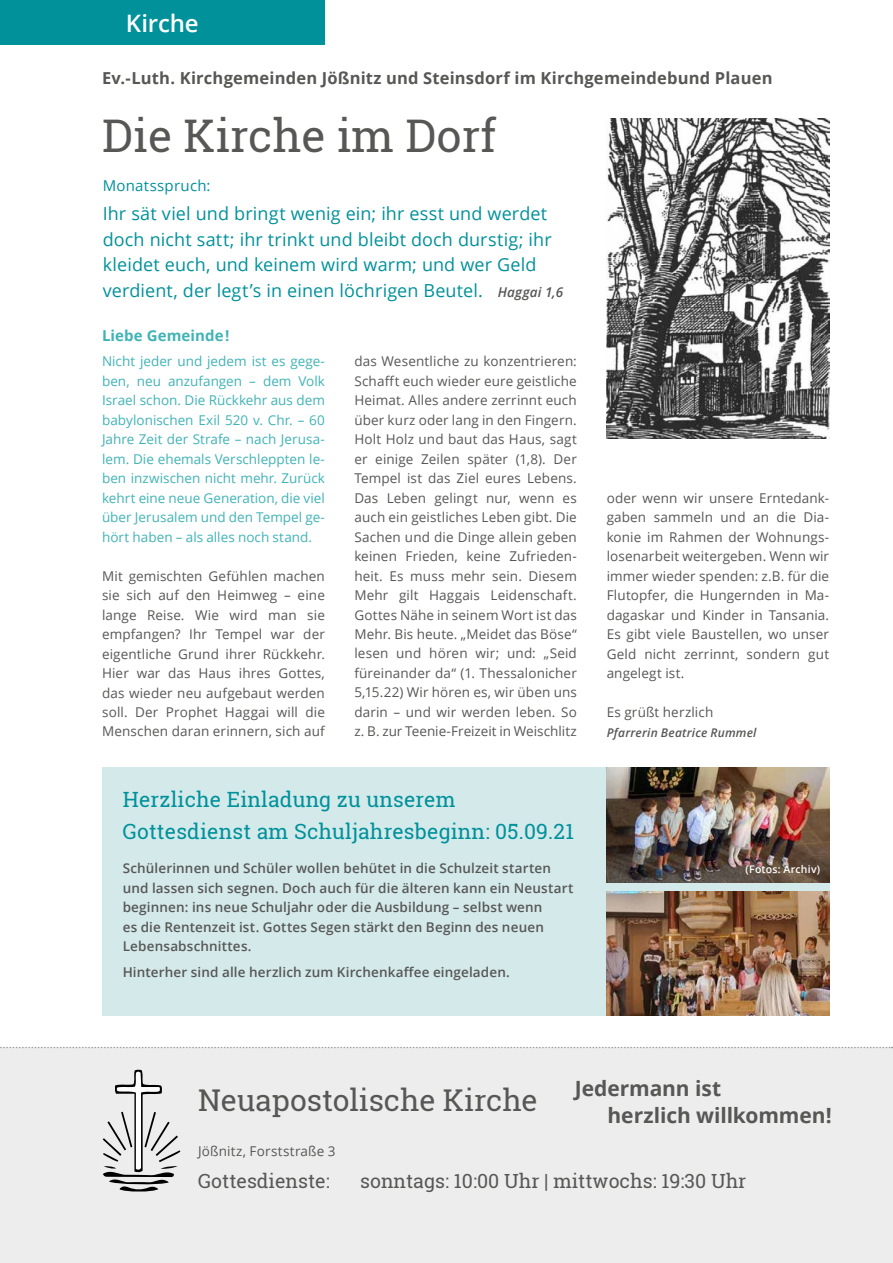
<style>
.page{position:relative;width:893px;height:1263px;background:#fff}
.page>*{position:absolute;margin:0;border:0;box-sizing:border-box;transform-origin:0 0}
.t1{font:45px "Roboto Slab";color:#575756}
.t2{font:30px "Roboto Slab";color:#575756}
.t3{font:600 24px "Open Sans";letter-spacing:-.005em;color:#fff}
.t4{font:21px/31.5px "Roboto Slab";letter-spacing:.01em;color:#00919b}
.t5{font:700 21px/27px "Open Sans";letter-spacing:-.005em;color:#575756}
.t6{font:19.5px "Roboto Slab";color:#575756}
.t7{font:18px/25.5px "Open Sans";letter-spacing:.005em;color:#00919b}
.t8{font:700 16.5px "Open Sans";letter-spacing:.01em;color:#575756}
.t9{font:700 15px "Open Sans";letter-spacing:.01em;color:#40b3b7}
.t10{font:15px "Open Sans";letter-spacing:.015em;color:#00919b}
.t11{font:13.5px/19.5px "Open Sans";letter-spacing:.01em;color:#575756;text-align:justify}
.t12{font:600 13.5px/19.5px "Open Sans";letter-spacing:.01em;color:#575756}
.t13{font:13.5px/19.5px "Open Sans";color:#40b3b7;text-align:justify}
.t14{font:italic 600 12px "Open Sans";letter-spacing:.015em;color:#575756}
.t15{font:600 10.5px "Open Sans";letter-spacing:.02em;color:#fff}
.s1{font-weight:600;font-style:italic;font-size:13.5px;color:#575756}
</style>
<div class="page">
<div style="left:0;top:0;width:325px;height:45px;background:#00919b"></div>
<div style="left:0;top:1047px;width:893px;height:216px;background:#ededed"></div>
<svg style="left:103px;top:1069px;width:77px;height:123px"></svg>
<img style="left:607px;top:119px;width:222px;height:319px">
<svg style="left:0;top:1047px;width:892px;height:1px"></svg>
<div style="left:103px;top:768px;width:727px;height:248px;background:#d4e9ea"></div>
<img style="left:607px;top:768px;width:222px;height:115px">
<img style="left:607px;top:892px;width:223px;height:123px">
<h3 class="t3" style="left:126px;top:7px;width:75px">Kirche</h3>
<p class="t8" style="left:102px;top:67px;width:672px">Ev.-Luth. Kirchgemeinden Jößnitz und Steinsdorf im Kirchgemeindebund Plauen</p>
<h1 class="t1" style="left:102px;top:105px;width:396px">Die Kirche im Dorf</h1>
<p class="t10" style="left:103px;top:175px;width:109px">Monatsspruch:</p>
<h3 class="t7" style="left:103px;top:201px;width:462px">Ihr sät viel und bringt wenig ein; ihr esst und werdet doch nicht satt; ihr trinkt und bleibt doch durstig; ihr kleidet euch, und keinem wird warm; und wer Geld verdient, der legt’s in einen löchrigen Beutel. <span class="s1">Haggai 1,6</span></h3>
<p class="t9" style="left:102px;top:324px;width:129px">Liebe Gemeinde!</p>
<p class="t13" style="left:102px;top:351px;width:224px">Nicht jeder und jedem ist es gege&shy;ben, neu anzufangen – dem Volk Israel schon. Die Rückkehr aus dem babylonischen Exil 520 v. Chr. – 60<br>Jahre Zeit der Strafe – nach Jerusa&shy;lem. Die ehemals Verschleppten le&shy;ben inzwischen nicht mehr. Zurück kehrt eine neue Generation, die viel über Jerusalem und den Tempel ge&shy;hört haben – als alles noch stand.</p>
<p class="t11" style="left:102px;top:565px;width:224px">Mit gemischten Gefühlen machen sie sich auf den Heimweg – eine lange Reise. Wie wird man sie empfangen? Ihr Tempel war der eigentliche Grund ihrer Rückkehr.<br>Hier war das Haus ihres Gottes, das wieder neu aufgebaut werden soll. Der Prophet Haggai will die Menschen daran erinnern, sich auf</p>
<p class="t11" style="left:354px;top:351px;width:224px">das Wesentliche zu konzentrieren:<br>Schafft euch wieder eure geistliche Heimat. Alles andere zerrinnt euch über kurz oder lang in den Fingern.<br>Holt Holz und baut das Haus, sagt er einige Zeilen später (1,8). Der Tempel ist das Ziel eures Lebens.<br>Das Leben gelingt nur, wenn es auch ein geistliches Leben gibt. Die Sachen und die Dinge allein geben keinen Frieden, keine Zufrieden&shy;heit. Es muss mehr sein. Diesem Mehr gilt Haggais Leidenschaft.<br>Gottes Nähe in seinem Wort ist das Mehr. Bis heute. „Meidet das Böse“ lesen und hören wir; und: „Seid füreinander da“ (1. Thessalonicher 5,15.22) Wir hören es, wir üben uns darin – und wir werden leben. So z. B. zur Teenie-Freizeit in Weischlitz</p>
<h3 class="t4" style="left:123px;top:784px;width:453px">Herzliche Einladung zu unserem<br>Gottesdienst am Schuljahresbeginn: 05.09.21</h3>
<p class="t12" style="left:123px;top:858px;width:452px">Schülerinnen und Schüler wollen behütet in die Schulzeit starten und lassen sich segnen. Doch auch für die älteren kann ein Neustart beginnen: ins neue Schuljahr oder die Ausbildung – selbst wenn<br>es die Rentenzeit ist. Gottes Segen stärkt den Beginn des neuen Lebensabschnittes.</p>
<p class="t12" style="left:123px;top:962px;width:389px">Hinterher sind alle herzlich zum Kirchenkaffee eingeladen.</p>
<p class="t11" style="left:607px;top:488px;width:224px">oder wenn wir unsere Erntedank&shy;gaben sammeln und an die Dia&shy;konie im Rahmen der Wohnungs&shy;losenarbeit weitergeben. Wenn wir immer wieder spenden: z.B. für die Flutopfer, die Hungernden in Ma&shy;dagaskar und Kinder in Tansania.<br>Es gibt viele Baustellen, wo unser Geld nicht zerrinnt, sondern gut angelegt ist.</p>
<p class="t11" style="left:607px;top:702px;width:108px">Es grüßt herzlich</p>
<p class="t14" style="left:607px;top:724px;width:151px">Pfarrerin Beatrice Rummel</p>
<p class="t15" style="left:746px;top:862px;width:76px">(Fotos: Archiv)</p>
<h2 class="t2" style="left:198px;top:1080px;width:341px">Neuapostolische Kirche</h2>
<h3 class="t5" style="left:607px;top:1074px;width:226px;text-indent:-33px">Jedermann ist<br>herzlich willkommen!</h3>
<p class="t11" style="left:198px;top:1141px;width:139px">Jößnitz, Forststraße 3</p>
<h3 class="t6" style="left:198px;top:1167px;width:133px">Gottesdienste:</h3>
<h3 class="t6" style="left:360px;top:1167px;width:388px">sonntags: 10:00 Uhr | mittwochs: 19:30 Uhr</h3>
</div>
